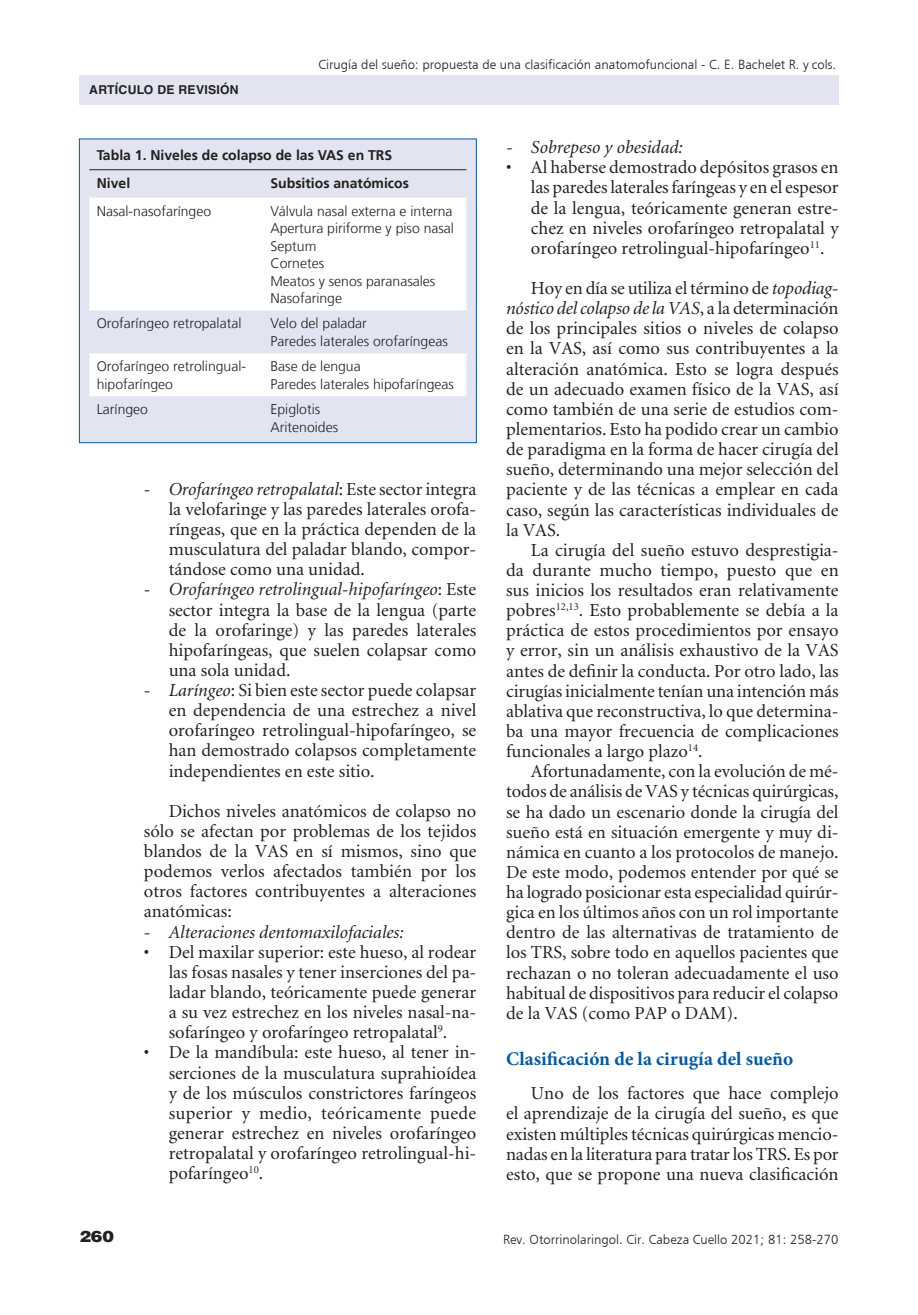
<style>
.page{position:relative;width:918px;height:1315px;background:#fff}
.page>*{position:absolute;margin:0;border:0;box-sizing:border-box;transform-origin:0 0}
._5-subtitulo{font:700 19.25px "Minion Pro";color:#07589d}
._1texto{font:18.38px/20.1px "Minion";color:#231f20;text-align:justify}
._4-puntos{font:18.38px/20.1px "Minion";color:#231f20;text-align:justify}
._4-puntos-2{font:italic 18.38px "Minion";color:#231f20}
.t1{font:900 15.75px "Helvetica LT Std";color:#231f20;scale:1.1 1}
._7-tabla{font:300 14px/17.5px "Frutiger LT";color:#231f20}
._7-tabla-2{font:700 14px "Frutiger LT";color:#231f20}
.t2{font:13.12px "Humanist 777 BT Light B";color:#231f20}
.t3{font:700 12.25px "Helvetica LT Std";color:#231f20}
.s1{font-style:italic}
</style>
<div class="page">
<div style="left:79px;top:75px;width:759px;height:30px;background:#e2e5f1"></div>
<div style="left:79px;top:139px;width:397px;height:304px;background:#e2e5f1"></div>
<svg style="left:89px;top:198px;width:377px;height:198px;fill:#fff"></svg>
<hr style="left:89px;top:169px;width:174px;height:1px;background:#231f20">
<hr style="left:263px;top:169px;width:203px;height:1px;background:#231f20">
<div style="left:79px;top:138px;width:398px;height:305px;border:1px solid #07589d"></div>
<p class="t3" style="left:89px;top:82px;width:18px">ARTÍCULO</p>
<p class="t3" style="left:157px;top:82px;width:39px">DE REVISIÓN</p>
<p class="t2" style="left:318px;top:56px;width:519px">Cirugía del sueño: propuesta de una clasificación anatomofuncional - C. E. Bachelet R. y cols.</p>
<p class="_7-tabla-2" style="left:97px;top:147px;width:297px">Tabla 1. Niveles de colapso de las VAS en TRS</p>
<p class="_7-tabla-2" style="left:97px;top:175px;width:35px">Nivel</p>
<p class="_7-tabla-2" style="left:270px;top:175px;width:140px">Subsitios anatómicos</p>
<p class="_7-tabla" style="left:97px;top:202px;width:116px">Nasal-nasofaríngeo</p>
<p class="_7-tabla" style="left:270px;top:202px;width:184px">Válvula nasal externa e interna</p>
<p class="_7-tabla" style="left:270px;top:220px;width:185px">Apertura piriforme y piso nasal</p>
<p class="_7-tabla" style="left:270px;top:237px;width:47px">Septum</p>
<p class="_7-tabla" style="left:270px;top:255px;width:55px">Cornetes</p>
<p class="_7-tabla" style="left:270px;top:272px;width:166px">Meatos y senos paranasales</p>
<p class="_7-tabla" style="left:270px;top:290px;width:73px">Nasofaringe</p>
<p class="_7-tabla" style="left:97px;top:315px;width:146px">Orofaríngeo retropalatal</p>
<p class="_7-tabla" style="left:270px;top:315px;width:98px">Velo del paladar</p>
<p class="_7-tabla" style="left:270px;top:332px;width:179px">Paredes laterales orofaríngeas</p>
<p class="_7-tabla" style="left:97px;top:358px;width:151px">Orofaríngeo retrolingual&shy;hipofaríngeo</p>
<p class="_7-tabla" style="left:270px;top:358px;width:92px">Base de lengua</p>
<p class="_7-tabla" style="left:270px;top:375px;width:185px">Paredes laterales hipofaríngeas</p>
<p class="_7-tabla" style="left:97px;top:401px;width:53px">Laríngeo</p>
<p class="_7-tabla" style="left:270px;top:401px;width:51px">Epiglotis</p>
<p class="_7-tabla" style="left:270px;top:418px;width:69px">Aritenoides</p>
<p class="t1" style="left:79px;top:1226px;width:33px">260</p>
<p class="_4-puntos" style="left:169px;top:479px;width:309px;text-indent:-25px">- <span class="s1">Orofaríngeo retropalatal</span>: Este sector integra la velofaringe y las paredes laterales orofa&shy;ríngeas, que en la práctica dependen de la musculatura del paladar blando, compor&shy;tándose como una unidad.</p>
<p class="_4-puntos" style="left:169px;top:580px;width:309px;text-indent:-25px">- <span class="s1">Orofaríngeo retrolingual-hipofaríngeo</span>: Este sector integra la base de la lengua (parte de la orofaringe) y las paredes laterales hipofaríngeas, que suelen colapsar como una sola unidad.</p>
<p class="_4-puntos" style="left:169px;top:681px;width:309px;text-indent:-25px">- <span class="s1">Laríngeo</span>: Si bien este sector puede colapsar en dependencia de una estrechez a nivel orofaríngeo retrolingual-hipofaríngeo, se han demostrado colapsos completamente independientes en este sitio.</p>
<p class="_1texto" style="left:144px;top:801px;width:334px;text-indent:25px">Dichos niveles anatómicos de colapso no sólo se afectan por problemas de los tejidos blandos de la VAS en sí mismos, sino que podemos verlos afectados también por los otros factores contribuyentes a alteraciones anatómicas:</p>
<p class="_4-puntos-2" style="left:144px;top:922px;width:261px">- Alteraciones dentomaxilofaciales:</p>
<p class="_4-puntos" style="left:169px;top:942px;width:309px;text-indent:-25px">• Del maxilar superior: este hueso, al rodear las fosas nasales y tener inserciones del pa&shy;ladar blando, teóricamente puede generar a su vez estrechez en los niveles nasal-na&shy;sofaríngeo y orofaríngeo retropalatal<sup>9</sup>.</p>
<p class="_4-puntos" style="left:169px;top:1043px;width:309px;text-indent:-25px">• De la mandíbula: este hueso, al tener in&shy;serciones de la musculatura suprahioídea y de los músculos constrictores faríngeos superior y medio, teóricamente puede generar estrechez en niveles orofaríngeo retropalatal y orofaríngeo retrolingual-hi&shy;pofaríngeo<sup>10</sup>.</p>
<p class="_4-puntos-2" style="left:506px;top:138px;width:178px">- Sobrepeso y obesidad:</p>
<p class="_4-puntos" style="left:531px;top:158px;width:309px;text-indent:-25px">• Al haberse demostrado depósitos grasos en las paredes laterales faríngeas y en el espesor de la lengua, teóricamente generan estre&shy;chez en niveles orofaríngeo retropalatal y orofaríngeo retrolingual-hipofaríngeo<sup>11</sup>.</p>
<p class="_1texto" style="left:506px;top:279px;width:334px;text-indent:25px">Hoy en día se utiliza el término de <span class="s1">topodiag&shy;nóstico del colapso de la VAS</span>, a la determinación de los principales sitios o niveles de colapso en la VAS, así como sus contribuyentes a la alteración anatómica. Esto se logra después de un adecuado examen físico de la VAS, así como también de una serie de estudios com&shy;plementarios. Esto ha podido crear un cambio de paradigma en la forma de hacer cirugía del sueño, determinando una mejor selección del paciente y de las técnicas a emplear en cada caso, según las características individuales de la VAS.</p>
<p class="_1texto" style="left:506px;top:540px;width:334px;text-indent:25px">La cirugía del sueño estuvo desprestigia&shy;da durante mucho tiempo, puesto que en sus inicios los resultados eran relativamente pobres<sup>12,13</sup>. Esto probablemente se debía a la práctica de estos procedimientos por ensayo y error, sin un análisis exhaustivo de la VAS antes de definir la conducta. Por otro lado, las cirugías inicialmente tenían una intención más ablativa que reconstructiva, lo que determina&shy;ba una mayor frecuencia de complicaciones funcionales a largo plazo<sup>14</sup>.</p>
<p class="_1texto" style="left:506px;top:762px;width:334px;text-indent:25px">Afortunadamente, con la evolución de mé&shy;todos de análisis de VAS y técnicas quirúrgicas, se ha dado un escenario donde la cirugía del sueño está en situación emergente y muy di&shy;námica en cuanto a los protocolos de manejo.<br>De este modo, podemos entender por qué se ha logrado posicionar esta especialidad quirúr&shy;gica en los últimos años con un rol importante dentro de las alternativas de tratamiento de los TRS, sobre todo en aquellos pacientes que rechazan o no toleran adecuadamente el uso habitual de dispositivos para reducir el colapso de la VAS (como PAP o DAM).</p>
<p class="_5-subtitulo" style="left:506px;top:1045px;width:288px">Clasificación de la cirugía del sueño</p>
<p class="_1texto" style="left:506px;top:1084px;width:334px;text-indent:25px">Uno de los factores que hace complejo el aprendizaje de la cirugía del sueño, es que existen múltiples técnicas quirúrgicas mencio&shy;nadas en la literatura para tratar los TRS. Es por esto, que se propone una nueva clasificación</p>
<p class="t2" style="left:503px;top:1231px;width:337px">Rev. Otorrinolaringol. Cir. Cabeza Cuello 2021; 81: 258-270</p>
</div>
